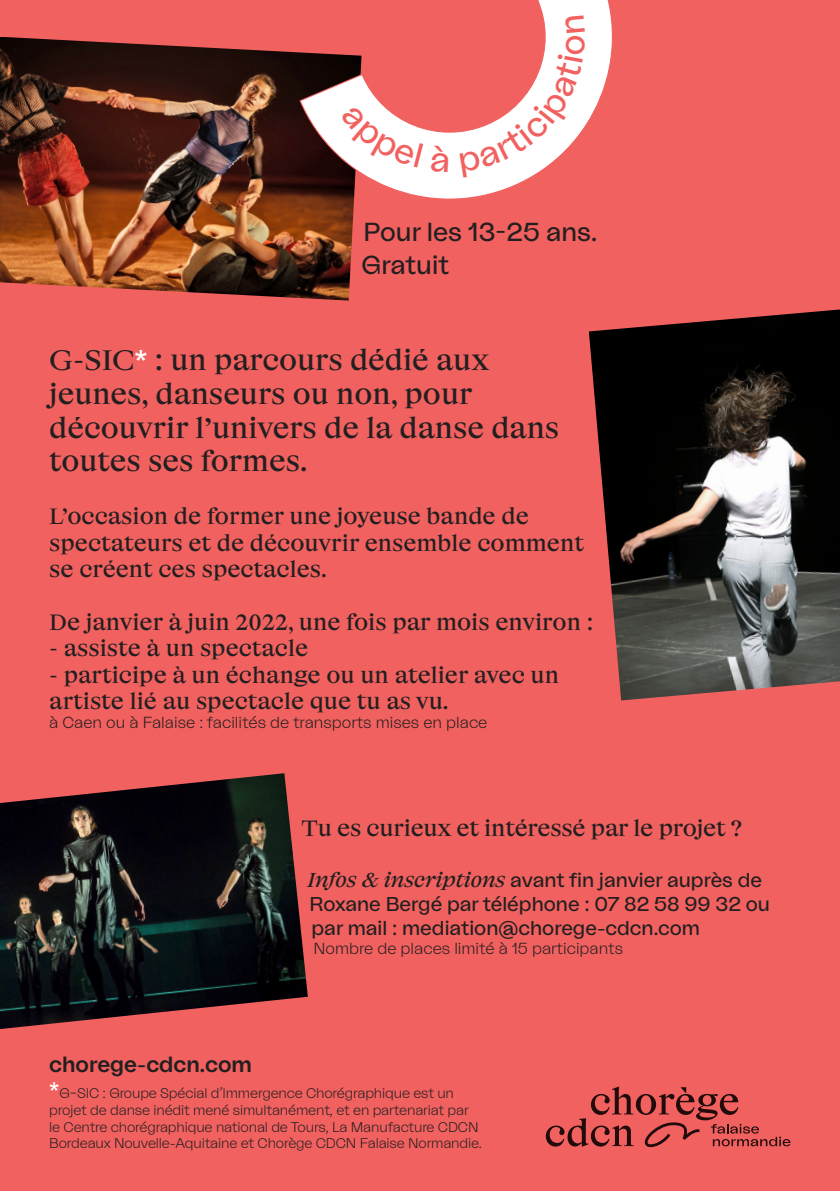
<style>
.page{position:relative;width:840px;height:1191px;background:#fff}
.page>*{position:absolute;margin:0;border:0;box-sizing:border-box;transform-origin:0 0}
.t1{font:28px/33.6px "Big Daily Short";color:#231f20}
.t2{font:26px "La Nord";color:#231f20}
.t3{font:22px/26.4px "Big Daily Short";color:#231f20}
.t4{font:500 22px "La Nord";color:#231f20}
.t5{font:20px/24px "La Nord";color:#231f20}
.t6{font:300 16px "La Nord";color:#231f20}
.t7{font:300 14px/16.8px "La Nord";letter-spacing:-.01em;color:#231f20}
.s1{font-family:"La Nord";font-weight:700;color:#fff}
.s2{font-family:"Big Daily Short";font-style:italic}
.s3{font-weight:700;font-size:22px;color:#fff}
</style>
<div class="page">
<div style="left:0;top:0;width:839px;height:1191px;background:#f1615f"></div>
<svg style="left:545px;top:1086px;width:245px;height:61px"></svg>
<img style="left:0;top:37px;width:353px;height:263px">
<img style="left:589px;top:309px;width:250px;height:391px">
<img style="left:0;top:773px;width:308px;height:256px">
<svg style="left:298px;top:0;width:314px;height:221px"></svg>
<svg style="left:340px;top:105px;width:83px;height:63px;background:#fae9e9"></svg>
<svg style="left:431px;top:145px;width:18px;height:27px"></svg>
<svg style="left:459px;top:15px;width:126px;height:162px"></svg>
<p class="t2" style="left:363px;top:215px;width:235px">Pour les 13-25 ans.</p>
<p class="t2" style="left:361px;top:248px;width:89px">Gratuit</p>
<p class="t1" style="left:49px;top:342px;width:511px">G-SIC<span class="s1">*</span> : un parcours dédié aux jeunes, danseurs ou non, pour découvrir l’univers de la danse dans toutes ses formes.</p>
<p class="t3" style="left:49px;top:502px;width:536px">L’occasion de former une joyeuse bande de spectateurs et de découvrir ensemble comment se créent ces spectacles.</p>
<p class="t3" style="left:49px;top:608px;width:545px">De janvier à juin 2022, une fois par mois environ :</p>
<p class="t3" style="left:49px;top:634px;width:260px">- assiste à un spectacle</p>
<p class="t3" style="left:49px;top:660px;width:511px">- participe à un échange ou un atelier avec un artiste lié au spectacle que tu as vu.</p>
<p class="t6" style="left:49px;top:712px;width:439px">à Caen ou à Falaise : facilités de transports mises en place</p>
<p class="t3" style="left:301px;top:814px;width:442px">Tu es curieux et intéressé par le projet ?</p>
<p class="t5" style="left:307px;top:866px;width:464px"><span class="s2">Infos &amp; inscriptions</span> avant fin janvier auprès de<br>Roxane Bergé par téléphone : 07 82 58 99 32 ou par mail : mediation@chorege-cdcn.com</p>
<p class="t6" style="left:313px;top:937px;width:311px">Nombre de places limité à 15 participants</p>
<p class="t4" style="left:49px;top:1049px;width:204px">chorege-cdcn.com</p>
<p class="t7" style="left:49px;top:1084px;width:434px"><span class="s3">*</span>G–SIC : Groupe Spécial d’Immergence Chorégraphique est un projet de danse inédit mené simultanément, et en partenariat par le Centre chorégraphique national de Tours, La Manufacture CDCN Bordeaux Nouvelle-Aquitaine et Chorège CDCN Falaise Normandie.</p>
</div>
